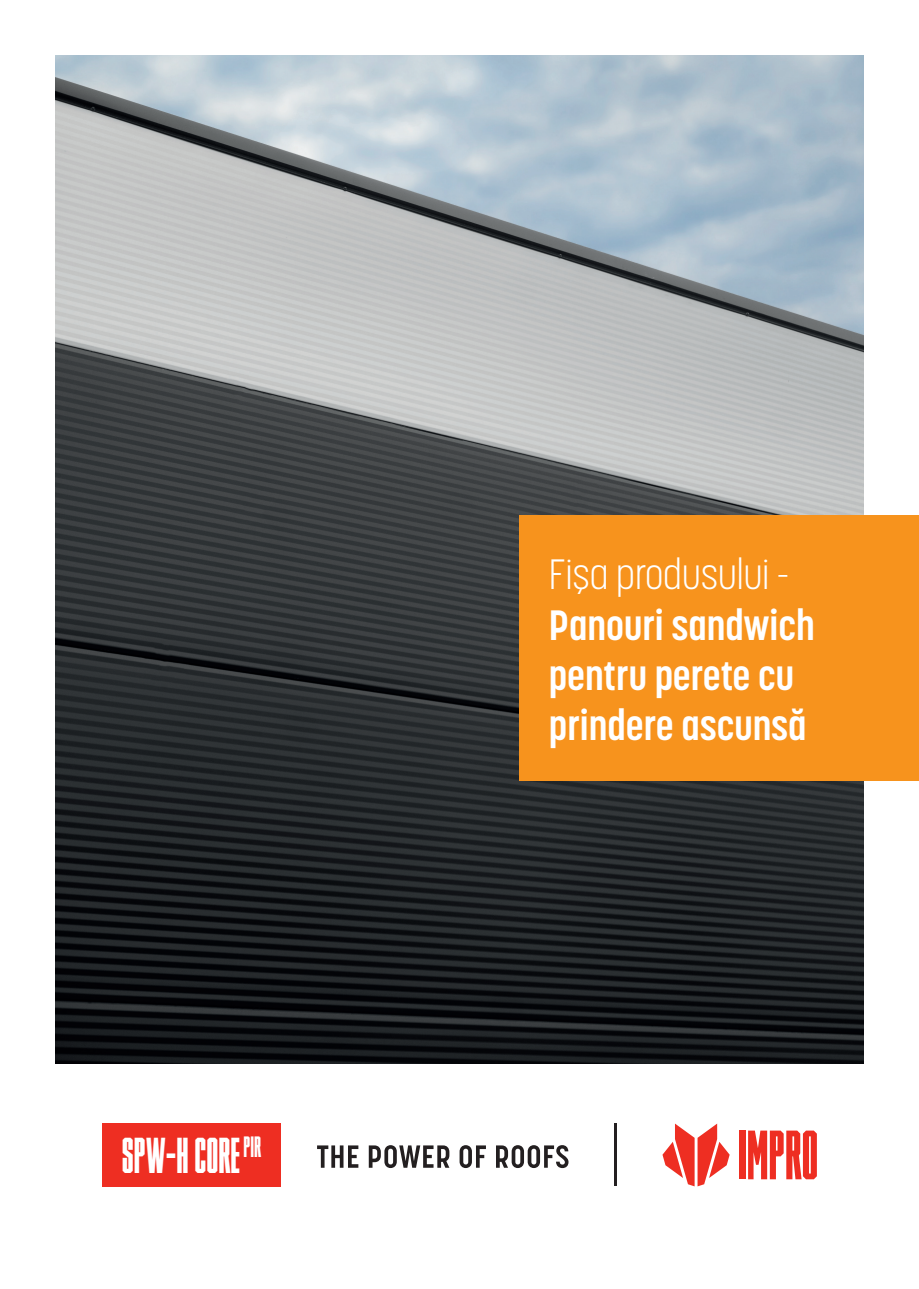
<style>
.page{position:relative;width:919px;height:1289px;background:#fff}
.page>*{position:absolute;margin:0;border:0;box-sizing:border-box;transform-origin:0 0}
.t1{font:48px "TIMMONSNY";color:#fff}
.t2{font:700 42px/50.4px "Korolev Condensed";color:#fff}
.t3{font:300 42px "Korolev Condensed";color:#fff}
</style>
<div class="page">
<img style="left:55px;top:55px;width:808px;height:1008px">
<div style="left:519px;top:514px;width:399px;height:266px;background:#f7931d"></div>
<div style="left:102px;top:1123px;width:179px;height:63px;background:#ee2e22"></div>
<svg style="left:662px;top:1123px;width:67px;height:63px"></svg>
<svg style="left:317px;top:1145px;width:251px;height:23px"></svg>
<hr style="left:613px;top:1123px;width:3px;height:63px;background:#231f20">
<div style="left:739px;top:1130px;width:6px;height:49px;background:#ee2e22"></div>
<svg style="left:748px;top:1130px;width:68px;height:49px"></svg>
<p class="t1" style="left:122px;top:1128px;width:141px">spw-H CORE <sup>PIR</sup></p>
<p class="t3" style="left:549px;top:549px;width:242px">Fişa produsului -</p>
<p class="t2" style="left:549px;top:599px;width:267px">Panouri sandwich pentru perete cu prindere ascunsă</p>
</div>
